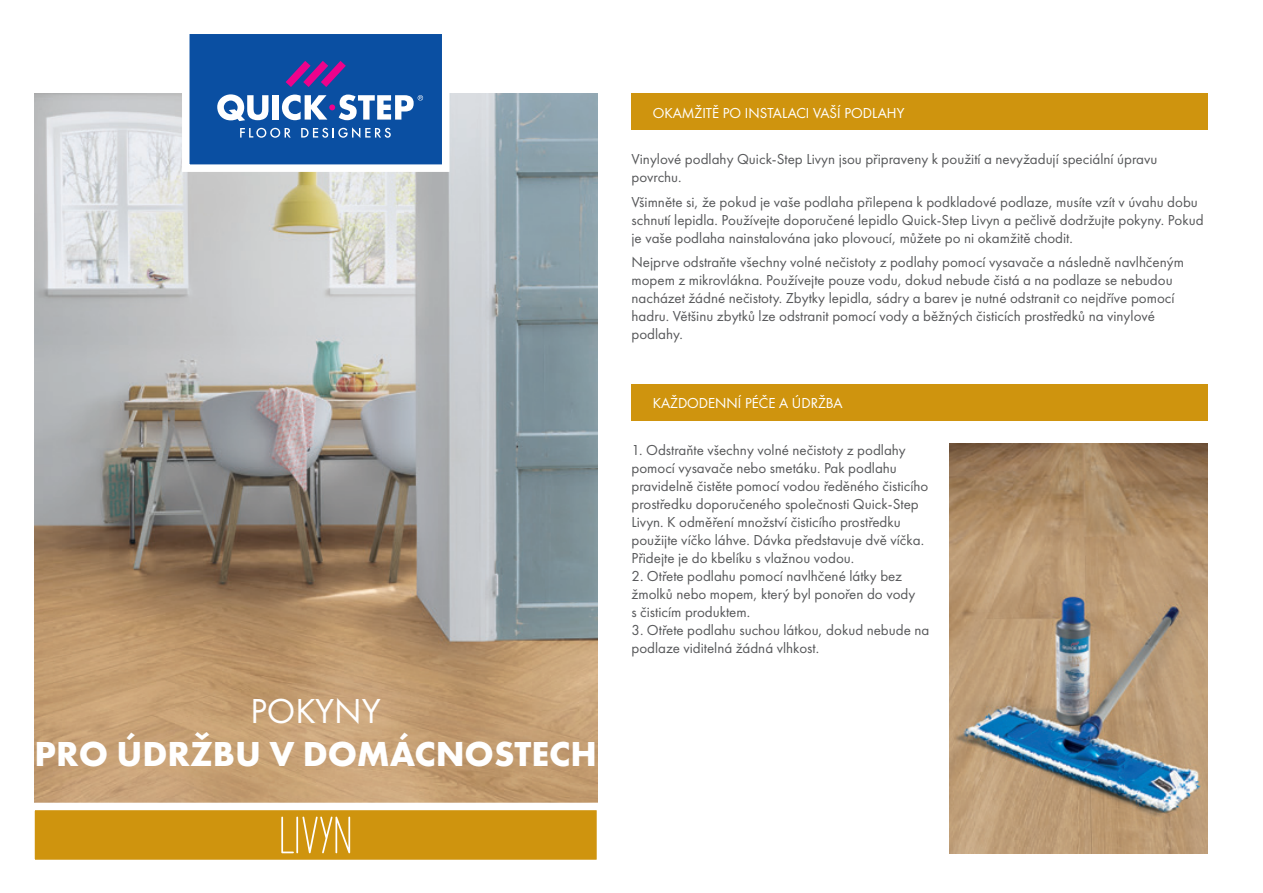
<style>
.page{position:relative;width:1263px;height:893px;background:#fff}
.page>*{position:absolute;margin:0;border:0;box-sizing:border-box;transform-origin:0 0}
.t1{font:700 36px "Futura PT";color:#fff}
.t2{font:36px "Futura PT";color:#fff}
.t3{font:15px/18px "Futura PT";color:#57585a}
.t4{font:15px "Futura Boo";color:#fff}
</style>
<div class="page">
<img style="left:34px;top:94px;width:563px;height:705px">
<svg style="left:178px;top:34px;width:275px;height:142px"></svg>
<svg style="left:34px;top:799px;width:564px;height:61px;background:#d5a437"></svg>
<div style="left:631px;top:94px;width:577px;height:36px;background:#cf940e"></div>
<div style="left:631px;top:384px;width:577px;height:37px;background:#cf940e"></div>
<img style="left:949px;top:443px;width:259px;height:410px">
<h1 class="t2" style="left:250px;top:689px;width:132px">POKYNY</h1>
<h1 class="t1" style="left:35px;top:731px;width:564px">PRO ÚDRŽBU V DOMÁCNOSTECH</h1>
<p class="t4" style="left:653px;top:104px;width:253px">OKAMŽITĚ PO INSTALACI VAŠÍ PODLAHY</p>
<p class="t3" style="left:631px;top:150px;width:527px">Vinylové podlahy Quick-Step Livyn jsou připraveny k použití a nevyžadují speciální úpravu povrchu.</p>
<p class="t3" style="left:631px;top:193px;width:573px">Všimněte si, že pokud je vaše podlaha přilepena k podkladové podlaze, musíte vzít v úvahu dobu schnutí lepidla. Používejte doporučené lepidlo Quick-Step Livyn a pečlivě dodržujte pokyny. Pokud je vaše podlaha nainstalována jako plovoucí, můžete po ni okamžitě chodit.</p>
<p class="t3" style="left:631px;top:253px;width:554px">Nejprve odstraňte všechny volné nečistoty z podlahy pomocí vysavače a následně navlhčeným mopem z mikrovlákna. Používejte pouze vodu, dokud nebude čistá a na podlaze se nebudou nacházet žádné nečistoty. Zbytky lepidla, sádry a barev je nutné odstranit co nejdříve pomocí hadru. Většinu zbytků lze odstranit pomocí vody a běžných čisticích prostředků na vinylové podlahy.</p>
<p class="t4" style="left:653px;top:394px;width:191px">KAŽDODENNÍ PÉČE A ÚDRŽBA</p>
<p class="t3" style="left:631px;top:441px;width:298px">1. Odstraňte všechny volné nečistoty z podlahy pomocí vysavače nebo smetáku. Pak podlahu pravidelně čistěte pomocí vodou ředěného čisticího prostředku doporučeného společnosti Quick-Step Livyn. K odměření množství čisticího prostředku použijte víčko láhve. Dávka představuje dvě víčka.<br>Přidejte je do kbelíku s vlažnou vodou.</p>
<p class="t3" style="left:631px;top:567px;width:285px">2. Otřete podlahu pomocí navlhčené látky bez žmolků nebo mopem, který byl ponořen do vody s čisticím produktem.</p>
<p class="t3" style="left:631px;top:621px;width:299px">3. Otřete podlahu suchou látkou, dokud nebude na podlaze viditelná žádná vlhkost.</p>
</div>
